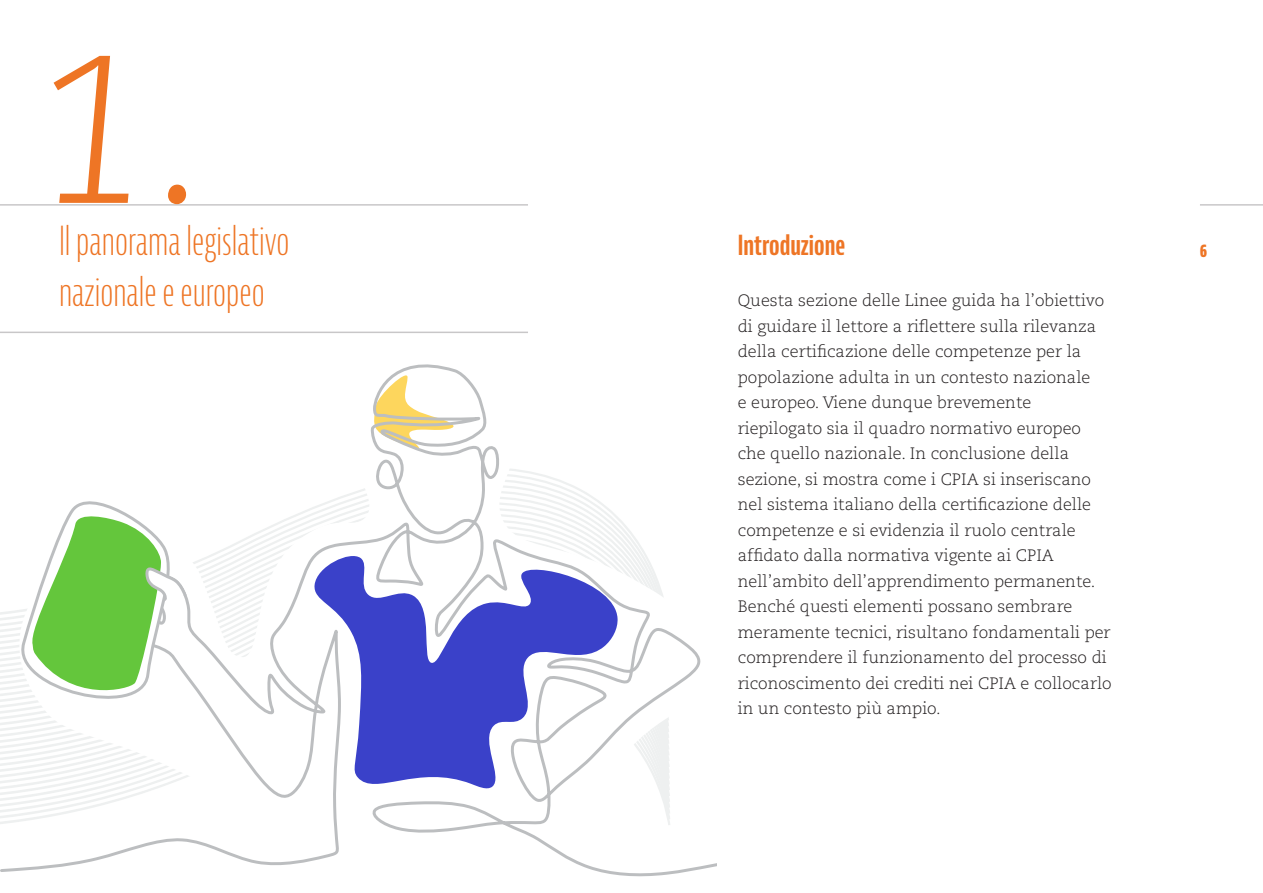
<style>
.page{position:relative;width:1263px;height:893px;background:#fff}
.page>*{position:absolute;margin:0;border:0;box-sizing:border-box;transform-origin:0 0}
.t1{font:italic 300 210px "Caecilia LT Std";color:#ee7525}
.title_1{font:300 extra-condensed 39px "Bernina Sans";color:#ee7525}
.title_2{font:700 extra-condensed 27px "Bernina Sans";color:#ee7525}
.t2{font:700 extra-condensed 18px "Bernina Sans";color:#ee7525}
.text_norm{font:300 16.5px/25.5px "Caecilia LT Std";color:#231f20}
</style>
<div class="page">
<hr style="left:1200px;top:204px;width:63px;height:2px;background:#c8c7c8">
<svg style="left:0;top:204px;width:528px;height:129px"></svg>
<svg style="left:0;top:364px;width:716px;height:513px"></svg>
<svg style="left:313px;top:550px;width:305px;height:247px"></svg>
<svg style="left:11px;top:481px;width:178px;height:243px"></svg>
<p class="t1" style="left:36px;top:12px;width:177px">1.</p>
<p class="title_1" style="left:59px;top:219px;width:232px">Il panorama legislativo</p>
<p class="title_1" style="left:59px;top:270px;width:207px">nazionale e europeo</p>
<p class="title_2" style="left:738px;top:230px;width:109px">Introduzione</p>
<p class="text_norm" style="left:738px;top:288px;width:375px">Questa sezione delle Linee guida ha l’obiettivo di guidare il lettore a riflettere sulla rilevanza della certificazione delle competenze per la popolazione adulta in un contesto nazionale<br>e europeo. Viene dunque brevemente riepilogato sia il quadro normativo europeo che quello nazionale. In conclusione della sezione, si mostra come i CPIA si inseriscano nel sistema italiano della certificazione delle competenze e si evidenzia il ruolo centrale affidato dalla normativa vigente ai CPIA nell’ambito dell’apprendimento permanente.<br>Benché questi elementi possano sembrare meramente tecnici, risultano fondamentali per comprendere il funzionamento del processo di riconoscimento dei crediti nei CPIA e collocarlo in un contesto più ampio.</p>
<p class="t2" style="left:1200px;top:240px;width:9px">6</p>
</div>
